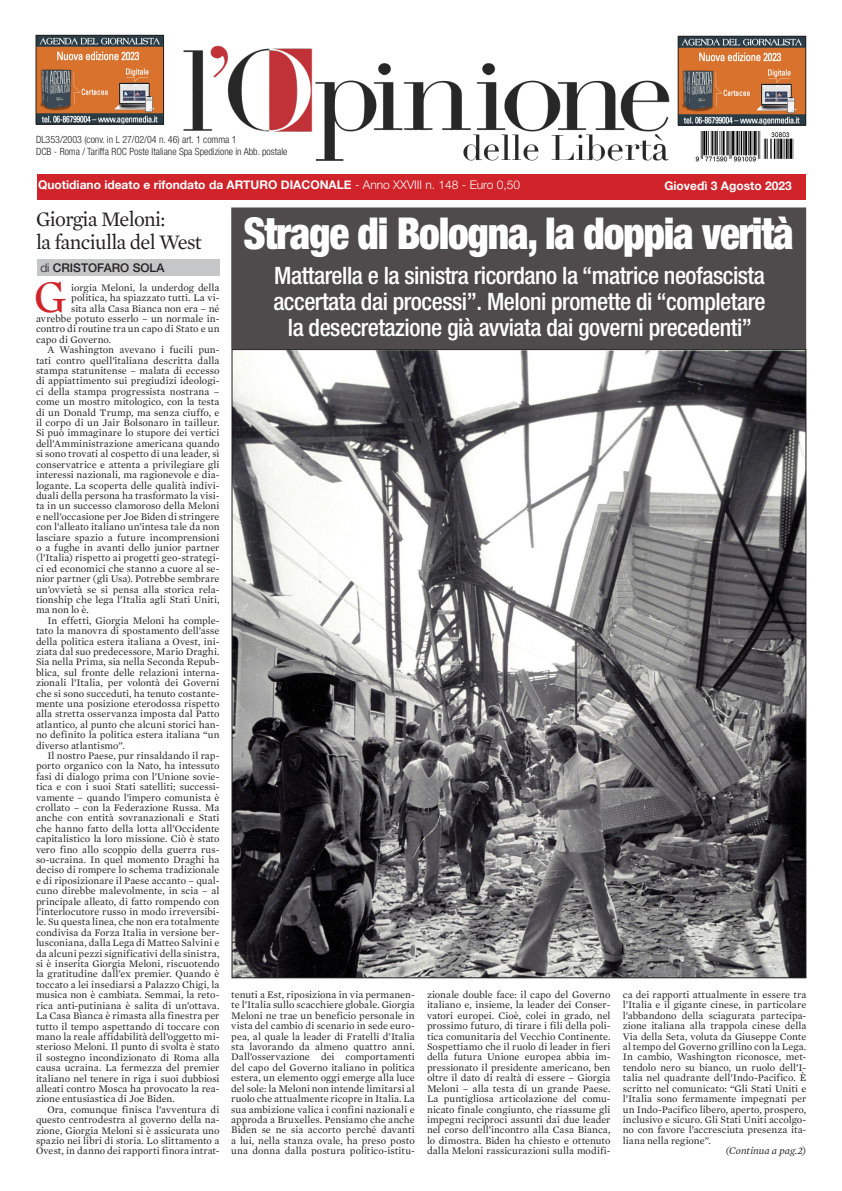
<style>
.page{position:relative;width:842px;height:1191px;background:#fff}
.page>*{position:absolute;margin:0;border:0;box-sizing:border-box;transform-origin:0 0}
.t1{font:46.2px "Mercury Text G1";color:#d1232a}
.t2{font:900 condensed 44px "Helvetica Neue LT Std";letter-spacing:-.03em;color:#fff;scale:.94 1}
.t3{font:500 condensed 24px "Helvetica Neue LT Std";letter-spacing:-.02em;color:#fff}
.t4{font:21px "Mercury Text G1";letter-spacing:-.03em;color:#231f20}
.t5{font:700 12px "Helvetica Neue";color:#fff}
.t6{font:500 12px "Helvetica Neue";color:#231f20}
.t7{font:10.2px/10.4px "Mercury Text G1";color:#231f20;text-align:justify}
.t8{font:italic 10.2px "Mercury Text G1";color:#231f20}
.t9{font:300 condensed 10px "Helvetica Neue LT Std";color:#231f20}
.s1{font-weight:300}
</style>
<div class="page">
<img style="left:38px;top:37px;width:124px;height:85px">
<div style="left:36px;top:35px;width:128px;height:89px;border:1px solid #231f20"></div>
<img style="left:183px;top:45px;width:487px;height:116px">
<div style="left:36px;top:174px;width:769px;height:25px;background:#d1232a"></div>
<div style="left:37px;top:259px;width:183px;height:16px;background:#c5c6c8"></div>
<img style="left:694px;top:132px;width:100px;height:30px">
<img style="left:680px;top:38px;width:124px;height:85px">
<div style="left:678px;top:36px;width:128px;height:89px;border:1px solid #231f20"></div>
<img style="left:233px;top:351px;width:571px;height:625px">
<div style="left:232px;top:208px;width:574px;height:140px;background:#4f4b4c"></div>
<div style="left:231px;top:207px;width:575px;height:142px;border:1px solid #231f20"></div>
<p class="t9" style="left:36px;top:134px;width:202px">DL353/2003 (conv. in L 27/02/04 n. 46) art. 1 comma 1</p>
<p class="t9" style="left:36px;top:146px;width:253px">DCB - Roma / Tariffa ROC Poste Italiane Spa Spedizione in Abb. postale</p>
<p class="t5" style="left:38px;top:177px;width:484px">Quotidiano ideato e rifondato da ARTURO DIACONALE <span class="s1">- Anno XXVIII n. 148 - Euro 0,50</span></p>
<p class="t5" style="left:664px;top:178px;width:129px">Giovedì 3 Agosto 2023</p>
<p class="t4" style="left:36px;top:206px;width:131px">Giorgia Meloni:</p>
<p class="t4" style="left:36px;top:229px;width:167px">la fanciulla del West</p>
<p class="t6" style="left:40px;top:260px;width:126px"><span class="s1">di</span> CRISTOFARO SOLA</p>
<p class="t3" style="left:274px;top:261px;width:492px">Mattarella e la sinistra ricordano la “matrice neofascista</p>
<p class="t3" style="left:273px;top:287px;width:494px">accertata dai processi”. Meloni promette di “completare</p>
<p class="t3" style="left:288px;top:313px;width:466px">la desecretazione già avviata dai governi precedenti”</p>
<p class="t2" style="left:244px;top:206px;width:587px">Strage di Bologna, la doppia verità</p>
<p class="t1" style="left:34px;top:269px;width:34px">G</p>
<p class="t7" style="left:71px;top:282px;width:150px">iorgia Meloni, la underdog della</p>
<p class="t7" style="left:71px;top:293px;width:150px">politica, ha spiazzato tutti. La vi-</p>
<p class="t7" style="left:71px;top:303px;width:150px">sita alla Casa Bianca non era – né</p>
<p class="t7" style="left:36px;top:313px;width:185px">avrebbe potuto esserlo – un normale in-</p>
<p class="t7" style="left:36px;top:324px;width:185px">contro di routine tra un capo di Stato e un</p>
<p class="t7" style="left:36px;top:334px;width:77px">capo di Governo.</p>
<p class="t7" style="left:36px;top:345px;width:185px;text-indent:11px">A Washington avevano i fucili pun&shy;tati contro quell’italiana descritta dalla stampa statunitense – malata di eccesso di appiattimento sui pregiudizi ideologi&shy;ci della stampa progressista nostrana – come un mostro mitologico, con la testa di un Donald Trump, ma senza ciuffo, e il corpo di un Jair Bolsonaro in tailleur.<br>Si può immaginare lo stupore dei vertici dell’Amministrazione americana quando si sono trovati al cospetto di una leader, sì conservatrice e attenta a privilegiare gli interessi nazionali, ma ragionevole e dia&shy;logante. La scoperta delle qualità indivi&shy;duali della persona ha trasformato la visi&shy;ta in un successo clamoroso della Meloni e nell’occasione per Joe Biden di stringere con l’alleato italiano un’intesa tale da non lasciare spazio a future incomprensioni o a fughe in avanti dello junior partner (l’Italia) rispetto ai progetti geo-strategi&shy;ci ed economici che stanno a cuore al se&shy;nior partner (gli Usa). Potrebbe sembrare un’ovvietà se si pensa alla storica rela&shy;tionship che lega l’Italia agli Stati Uniti, ma non lo è.</p>
<p class="t7" style="left:36px;top:615px;width:185px;text-indent:11px">In effetti, Giorgia Meloni ha comple&shy;tato la manovra di spostamento dell’asse della politica estera italiana a Ovest, ini&shy;ziata dal suo predecessore, Mario Draghi.<br>Sia nella Prima, sia nella Seconda Repub&shy;blica, sul fronte delle relazioni interna&shy;zionali l’Italia, per volontà dei Governi che si sono succeduti, ha tenuto costante&shy;mente una posizione eterodossa rispetto alla stretta osservanza imposta dal Patto atlantico, al punto che alcuni storici han&shy;no definito la politica estera italiana “un diverso atlantismo”.</p>
<p class="t7" style="left:36px;top:750px;width:185px;text-indent:11px">Il nostro Paese, pur rinsaldando il rap&shy;porto organico con la Nato, ha intessuto fasi di dialogo prima con l’Unione sovie&shy;tica e con i suoi Stati satelliti; successi&shy;vamente – quando l’impero comunista è crollato – con la Federazione Russa. Ma anche con entità sovranazionali e Stati che hanno fatto della lotta all’Occidente capitalistico la loro missione. Ciò è stato vero fino allo scoppio della guerra rus&shy;so-ucraina. In quel momento Draghi ha deciso di rompere lo schema tradizionale e di riposizionare il Paese accanto – qual&shy;cuno direbbe malevolmente, in scia – al principale alleato, di fatto rompendo con l’interlocutore russo in modo irreversibi&shy;le. Su questa linea, che non era totalmente condivisa da Forza Italia in versione ber&shy;lusconiana, dalla Lega di Matteo Salvini e da alcuni pezzi significativi della sinistra, si è inserita Giorgia Meloni, riscuotendo la gratitudine dall’ex premier. Quando è toccato a lei insediarsi a Palazzo Chigi, la musica non è cambiata. Semmai, la reto&shy;rica anti-putiniana è salita di un’ottava.<br>La Casa Bianca è rimasta alla finestra per tutto il tempo aspettando di toccare con mano la reale affidabilità dell’oggetto mi&shy;sterioso Meloni. Il punto di svolta è stato il sostegno incondizionato di Roma alla causa ucraina. La fermezza del premier italiano nel tenere in riga i suoi dubbiosi alleati contro Mosca ha provocato la rea&shy;zione entusiastica di Joe Biden.</p>
<p class="t7" style="left:36px;top:1104px;width:185px;text-indent:11px">Ora, comunque finisca l’avventura di questo centrodestra al governo della na&shy;zione, Giorgia Meloni si è assicurata uno spazio nei libri di storia. Lo slittamento a Ovest, in danno dei rapporti finora intrat-</p>
<p class="t7" style="left:231px;top:989px;width:185px">tenuti a Est, riposiziona in via permanen&shy;te l’Italia sullo scacchiere globale. Giorgia Meloni ne trae un beneficio personale in vista del cambio di scenario in sede euro&shy;pea, al quale la leader di Fratelli d’Italia sta lavorando da almeno quattro anni.<br>Dall’osservazione dei comportamenti del capo del Governo italiano in politica estera, un elemento oggi emerge alla luce del sole: la Meloni non intende limitarsi al ruolo che attualmente ricopre in Italia. La sua ambizione valica i confini nazionali e approda a Bruxelles. Pensiamo che anche Biden se ne sia accorto perché davanti a lui, nella stanza ovale, ha preso posto una donna dalla postura politico-istitu-</p>
<p class="t7" style="left:427px;top:989px;width:185px">zionale double face: il capo del Governo italiano e, insieme, la leader dei Conser&shy;vatori europei. Cioè, colei in grado, nel prossimo futuro, di tirare i fili della poli&shy;tica comunitaria del Vecchio Continente.<br>Sospettiamo che il ruolo di leader in fieri della futura Unione europea abbia im&shy;pressionato il presidente americano, ben oltre il dato di realtà di essere – Giorgia Meloni – alla testa di un grande Paese.<br>La puntigliosa articolazione del comu&shy;nicato finale congiunto, che riassume gli impegni reciproci assunti dai due leader nel corso dell’incontro alla Casa Bianca, lo dimostra. Biden ha chiesto e ottenuto dalla Meloni rassicurazioni sulla modifi-</p>
<p class="t7" style="left:623px;top:989px;width:185px">ca dei rapporti attualmente in essere tra l’Italia e il gigante cinese, in particolare l’abbandono della sciagurata partecipa&shy;zione italiana alla trappola cinese della Via della Seta, voluta da Giuseppe Conte al tempo del Governo grillino con la Lega.<br>In cambio, Washington riconosce, met&shy;tendolo nero su bianco, un ruolo dell’I&shy;talia nel quadrante dell’Indo-Pacifico. È scritto nel comunicato: “Gli Stati Uniti e l’Italia sono fermamente impegnati per un Indo-Pacifico libero, aperto, prospero, inclusivo e sicuro. Gli Stati Uniti accolgo&shy;no con favore l’accresciuta presenza ita&shy;liana nella regione”.</p>
<p class="t8" style="left:726px;top:1144px;width:82px">(Continua a pag.2)</p>
</div>
